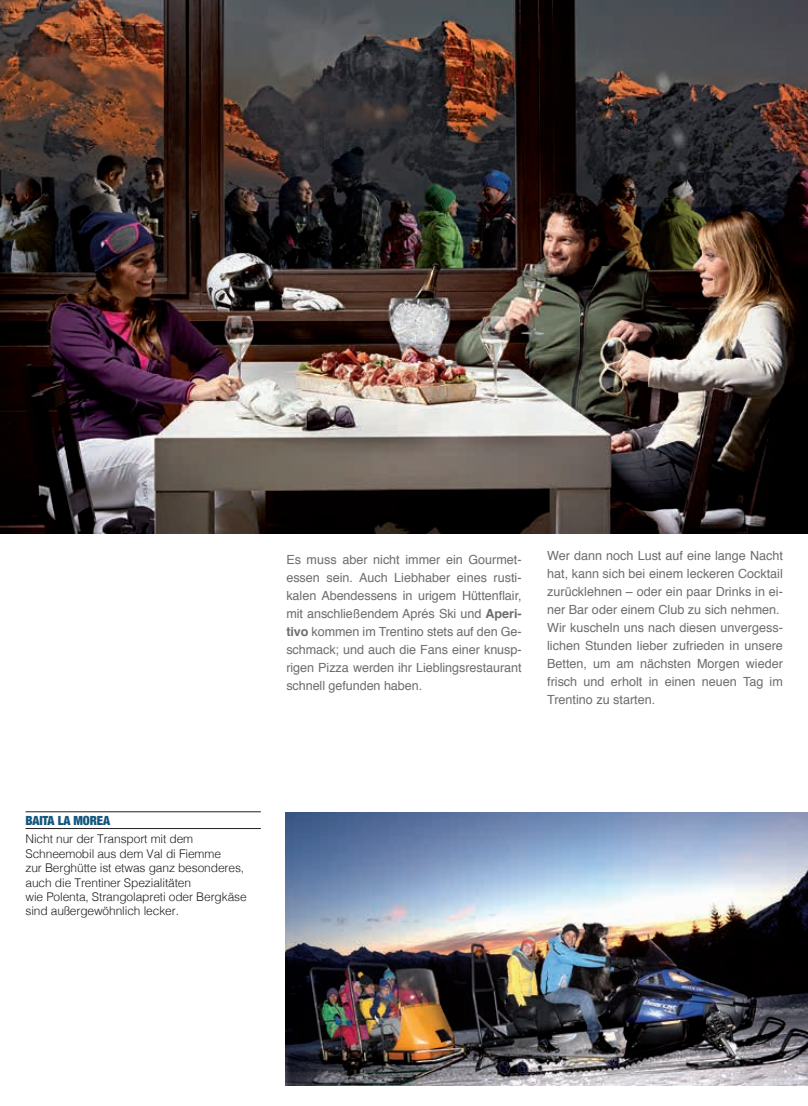
<style>
.page{position:relative;width:808px;height:1106px;background:#fff}
.page>*{position:absolute;margin:0;border:0;box-sizing:border-box;transform-origin:0 0}
.t1{font:12.6px/18px "Helvetica";color:#6c6d70;text-align:justify}
.t2{font:900 condensed 12.6px "Helvetica Neue";letter-spacing:-.01em;color:#13567e}
.t3{font:300 12px/14.4px "Helvetica";letter-spacing:-.01em;color:#231f20}
.s1{font-weight:700}
</style>
<div class="page">
<img style="left:0;top:0;width:808px;height:533px">
<hr style="left:26px;top:811px;width:235px;height:1px;background:#231f20">
<hr style="left:26px;top:828px;width:235px;height:1px;background:#231f20">
<img style="left:286px;top:812px;width:522px;height:273px">
<p class="t1" style="left:286px;top:551px;width:237px">Es muss aber nicht immer ein Gourmet&shy;essen sein. Auch Liebhaber eines rusti&shy;kalen Abendessens in urigem Hüttenflair, mit anschließendem Aprés Ski und <span class="s1">Aperi&shy;tivo</span> kommen im Trentino stets auf den Ge&shy;schmack; und auch die Fans einer knusp&shy;rigen Pizza werden ihr Lieblingsrestaurant schnell gefunden haben.</p>
<p class="t1" style="left:547px;top:547px;width:237px;text-align:left">Wer dann noch Lust auf eine lange Nacht hat, kann sich bei einem leckeren Cocktail zurücklehnen – oder ein paar Drinks in ei&shy;ner Bar oder einem Club zu sich nehmen.<br>Wir kuscheln uns nach diesen unvergess&shy;lichen Stunden lieber zufrieden in unsere Betten, um am nächsten Morgen wieder frisch und erholt in einen neuen Tag im Trentino zu starten.</p>
<p class="t2" style="left:26px;top:810px;width:86px">BAITA LA MOREA</p>
<p class="t3" style="left:26px;top:831px;width:223px">Nicht nur der Transport mit dem Schneemobil aus dem Val di Fiemme<br>zur Berghütte ist etwas ganz besonderes, auch die Trentiner Spezialitäten<br>wie Polenta, Strangolapreti oder Bergkäse sind außergewöhnlich lecker.</p>
</div>
